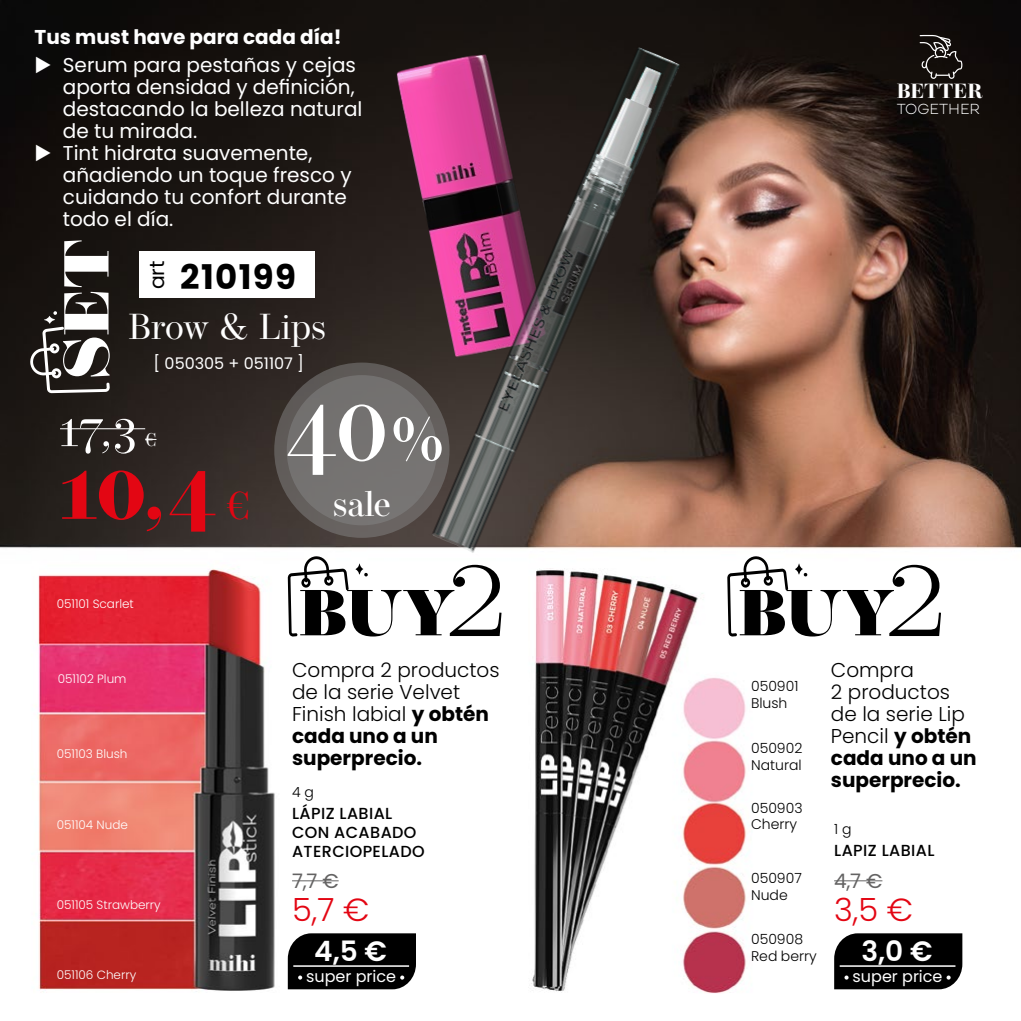
<style>
.page{position:relative;width:1021px;height:1021px;background:#fff}
.page>*{position:absolute;margin:0;border:0;box-sizing:border-box;transform-origin:0 0}
.t1{font:500 106px "Operetta 12";color:#fff}
.t2{font:700 92px "Operetta 12";color:#e30613}
.t3{font:52px "Operetta 12";color:#fff}
.t4{font:36px "Operetta 12";letter-spacing:-.005em;color:#fff}
.t5{font:500 35.4px "Operetta 12";color:#fff}
.t6{font:700 34px "Poppins";letter-spacing:.04em;color:#000}
.t7{font:300 32px "Poppins";color:#e30613}
.t8{font:600 28px "Poppins";color:#fff}
.t9{font:700 20.4px "Operetta 12";color:#fff}
.t10{font:20.4px "Poppins";color:#000}
.t11{font:20px/22px "Poppins";color:#fff}
.t12{font:300 20px/22px "Poppins";color:#000}
.t13{font:700 20px "Poppins";color:#fff}
.t14{font:20px "Poppins";color:#646363}
.t15{font:20px "Operetta 12";color:#fff}
.t16{font:500 16px/19.2px "Poppins";letter-spacing:.025em;color:#000}
.t17{font:16px "Poppins";color:#fff}
.t18{font:300 14.6px "Cardium A";color:#fff}
.t19{font:300 14px/16.8px "Poppins";color:#000}
.t20{font:300 12px "Poppins";color:#fff}
.s1{font-weight:400;font-size:42px}
.s2{font-size:82.4px}
.s3{font-weight:700}
</style>
<div class="page">
<img style="left:0;top:0;width:1020px;height:993px">
<hr style="left:834px;top:880px;width:48px;height:1px;background:#646363">
<svg style="left:727px;top:555px;width:214px;height:81px"></svg>
<svg style="left:288px;top:933px;width:128px;height:56px;background:#111"></svg>
<svg style="left:834px;top:933px;width:128px;height:56px;background:#111"></svg>
<svg style="left:288px;top:555px;width:213px;height:81px"></svg>
<svg style="left:30px;top:240px;width:80px;height:153px"></svg>
<div style="left:139px;top:252px;width:176px;height:46px;background:#fff"></div>
<img style="left:365px;top:40px;width:34px;height:330px">
<div style="left:274px;top:362px;width:175px;height:176px;background:#5f5b58;border-radius:50%"></div>
<div style="left:287px;top:375px;width:150px;height:150px;background:#747271;border-radius:50%"></div>
<img style="left:399px;top:14px;width:333px;height:582px">
<hr style="left:60px;top:428px;width:85px;height:1px;background:#fff">
<svg style="left:919px;top:35px;width:43px;height:44px;background:#383431"></svg>
<hr style="left:292px;top:880px;width:46px;height:1px;background:#646363">
<svg style="left:36px;top:56px;width:15px;height:17px"></svg>
<svg style="left:36px;top:144px;width:15px;height:17px"></svg>
<p class="t13" style="left:34px;top:25px;width:309px">Tus must have para cada día!</p>
<p class="t11" style="left:63px;top:54px;width:301px">Serum para pestañas y cejas aporta densidad y definición, destacando la belleza natural de tu mirada.<br>Tint hidrata suavemente, añadiendo un toque fresco y cuidando tu confort durante todo el día.</p>
<p class="t10" style="left:145px;top:289px;width:30px;rotate:-90deg">art</p>
<h3 class="t6" style="left:180px;top:257px;width:117px">210199</h3>
<h3 class="t4" style="left:128px;top:305px;width:199px">Brow &amp; Lips</h3>
<p class="t17" style="left:154px;top:354px;width:152px">[ 050305 + 051107 ]</p>
<h3 class="t3" style="left:60px;top:398px;width:78px">17,3</h3>
<p class="t15" style="left:145px;top:427px;width:13px">€</p>
<h2 class="t2" style="left:60px;top:433px;width:192px">10,4 <span class="s1">€</span></h2>
<p class="t20" style="left:57px;top:596px;width:79px">051101 Scarlet</p>
<p class="t20" style="left:58px;top:671px;width:70px">051102 Plum</p>
<p class="t20" style="left:57px;top:747px;width:72px">051103 Blush</p>
<p class="t20" style="left:57px;top:818px;width:73px">051104 Nude</p>
<p class="t20" style="left:57px;top:897px;width:106px">051105 Strawberry</p>
<p class="t20" style="left:57px;top:968px;width:81px">051106 Cherry</p>
<h1 class="t1" style="left:284px;top:361px;width:163px">40<span class="s2">%</span></h1>
<h3 class="t5" style="left:333px;top:483px;width:60px">sale</h3>
<p class="t12" style="left:292px;top:659px;width:209px">Compra 2 productos de la serie Velvet<br>Finish labial <span class="s3">y obtén cada uno a un superprecio.</span></p>
<p class="t19" style="left:292px;top:783px;width:23px">4 g</p>
<p class="t16" style="left:292px;top:803px;width:134px">LÁPIZ LABIAL<br>CON ACABADO<br>ATERCIOPELADO</p>
<p class="t14" style="left:292px;top:868px;width:48px">7,7 €</p>
<h3 class="t7" style="left:292px;top:891px;width:79px">5,7 €</h3>
<h3 class="t8" style="left:314px;top:934px;width:74px">4,5 €</h3>
<p class="t17" style="left:306px;top:966px;width:91px">super price</p>
<p class="t9" style="left:896px;top:79px;width:87px">BETTER</p>
<p class="t18" style="left:896px;top:100px;width:85px">TOGETHER</p>
<p class="t19" style="left:751px;top:677px;width:49px">050901<br>Blush</p>
<p class="t19" style="left:751px;top:739px;width:53px">050902<br>Natural</p>
<p class="t19" style="left:751px;top:799px;width:53px">050903<br>Cherry</p>
<p class="t19" style="left:751px;top:869px;width:52px">050907<br>Nude</p>
<p class="t19" style="left:751px;top:931px;width:67px">050908<br>Red berry</p>
<p class="t12" style="left:830px;top:659px;width:147px">Compra<br>2 productos de la serie Lip<br>Pencil <span class="s3">y obtén cada uno a un superprecio.</span></p>
<p class="t19" style="left:834px;top:820px;width:19px">1 g</p>
<p class="t16" style="left:834px;top:841px;width:102px">LAPIZ LABIAL</p>
<p class="t14" style="left:834px;top:868px;width:50px">4,7 €</p>
<h3 class="t7" style="left:834px;top:891px;width:80px">3,5 €</h3>
<h3 class="t8" style="left:861px;top:934px;width:73px">3,0 €</h3>
<p class="t17" style="left:852px;top:966px;width:91px">super price</p>
</div>
